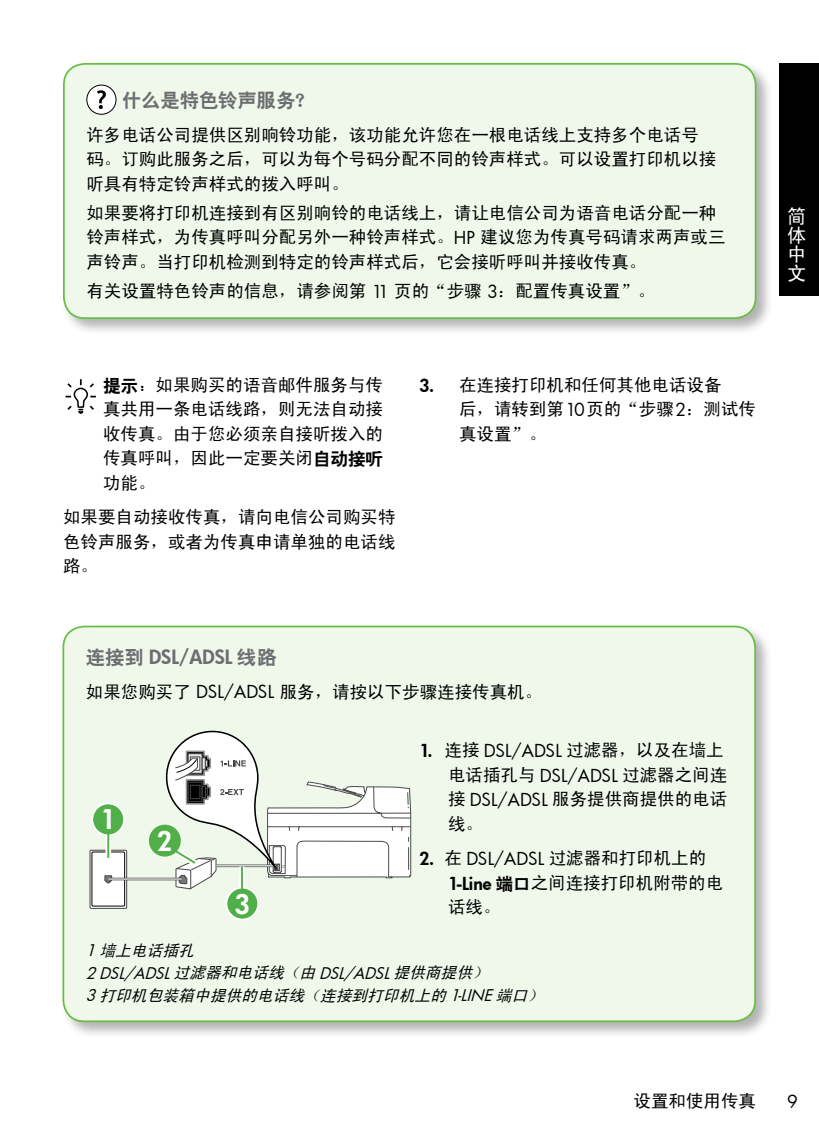
<style>
.page{position:relative;width:819px;height:1134px;background:#fff}
.page>*{position:absolute;margin:0;border:0;box-sizing:border-box;transform-origin:0 0}
.t1{font:26.25px "Futura Hv";color:#fff}
.t2{font:19.25px "Futura Hv";color:#6d6e71}
.t3{font:19.25px "Heiti CSEG";color:#6d6e71}
.t4{font:19.25px/19.2px "Sim Hei";color:#fff;text-align:justify}
.t5{font:17.5px/24.5px "Sim Hei";color:#000}
.t6{font:17.5px "Futura Bk";color:#000}
.t7{font:italic 15.75px "Sim Hei";color:#000}
.t8{font:italic 15.75px "Futura Bk";color:#000}
.s1{font-family:"Futura Bk"}
.s2{font-family:"Heiti CSEG"}
.s3{font-family:"Futura Hv"}
.s4{font-family:"Sim Hei"}
</style>
<div class="page">
<div style="left:779px;top:63px;width:40px;height:232px;background:#000"></div>
<div style="left:60px;top:623px;width:713px;height:416px;background:#000;opacity:.3"></div>
<div style="left:63px;top:627px;width:692px;height:394px;background:#f0f8ec;border-radius:21px"></div>
<div style="left:92px;top:852px;width:33px;height:54px;background:#fff"></div>
<div style="left:91px;top:852px;width:34px;height:55px;border:1px solid #000"></div>
<div style="left:90px;top:850px;width:37px;height:59px;border:1px solid #474749"></div>
<svg style="left:92px;top:803px;width:32px;height:32px"></svg>
<div style="left:91px;top:802px;width:34px;height:34px;border:2px solid #fff;border-radius:50%"></div>
<div style="left:226px;top:888px;width:32px;height:32px;background:#50af48;border-radius:50%"></div>
<div style="left:225px;top:887px;width:34px;height:33px;border:2px solid #fff;border-radius:50%"></div>
<hr style="left:241px;top:867px;width:2px;height:25px;background:#50af48">
<svg style="left:103px;top:731px;width:308px;height:158px"></svg>
<div style="left:63px;top:626px;width:693px;height:396px;border:2px solid #68bd45;border-radius:21px"></div>
<div style="left:61px;top:61px;width:712px;height:275px;background:#000;opacity:.3"></div>
<div style="left:64px;top:64px;width:692px;height:254px;background:#f0f8ec;border-radius:21px"></div>
<div style="left:87px;top:85px;width:29px;height:29px;background:#fff;border-radius:50%"></div>
<div style="left:86px;top:85px;width:31px;height:30px;border:1px solid #000;border-radius:50%"></div>
<svg style="left:97px;top:90px;width:9px;height:19px"></svg>
<div style="left:63px;top:63px;width:693px;height:256px;border:2px solid #68bd45;border-radius:21px"></div>
<svg style="left:65px;top:379px;width:31px;height:35px"></svg>
<p class="t3" style="left:122px;top:91px;width:194px">什么是特色铃声服务？</p>
<p class="t5" style="left:86px;top:122px;width:631px">许多电话公司提供区别响铃功能，该功能允许您在一根电话线上支持多个电话号码。订购此服务之后，可以为每个号码分配不同的铃声样式。可以设置打印机以接听具有特定铃声样式的拨入呼叫。</p>
<p class="t5" style="left:86px;top:200px;width:641px">如果要将打印机连接到有区别响铃的电话线上，请让电信公司为语音电话分配一种铃声样式，为传真呼叫分配另外一种铃声样式。<span class="s1">HP</span> 建议您为传真号码请求两声或三声铃声。当打印机检测到特定的铃声样式后，它会接听呼叫并接收传真。</p>
<p class="t5" style="left:86px;top:279px;width:571px">有关设置特色铃声的信息，请参阅第 <span class="s1">11</span> 页的“步骤 <span class="s1">3</span>：配置传真设置”。</p>
<p class="t5" style="left:103px;top:372px;width:281px;text-align:justify"><span class="s2">提示：</span>如果购买的语音邮件服务与传真共用一条电话线路，则无法自动接收传真。由于您必须亲自接听拨入的传真呼叫，因此一定要关闭<span class="s2">自动接听</span>功能。</p>
<p class="t5" style="left:63px;top:505px;width:334px;text-align:justify">如果要自动接收传真，请向电信公司购买特色铃声服务，或者为传真申请单独的电话线路。</p>
<p class="t5" style="left:459px;top:372px;width:298px;text-indent:-40px"><span class="s3">3.</span> 在连接打印机和任何其他电话设备<br>后，请转到第<span class="s1">10</span>页的“步骤<span class="s1">2</span>：测试传真设置”。</p>
<p class="t2" style="left:86px;top:644px;width:192px"><span class="s2">连接到</span> DSL/ADSL <span class="s2">线路</span></p>
<p class="t5" style="left:86px;top:679px;width:458px">如果您购买了 <span class="s1">DSL/ADSL</span> 服务，请按以下步骤连接传真机。</p>
<h1 class="t1" style="left:101px;top:802px;width:17px">1</h1>
<h1 class="t1" style="left:157px;top:823px;width:17px">2</h1>
<h1 class="t1" style="left:235px;top:886px;width:17px">3</h1>
<p class="t5" style="left:448px;top:738px;width:281px;text-indent:-29px"><span class="s3">1.</span> 连接 <span class="s1">DSL/ADSL</span> 过滤器，以及在墙上电话插孔与 <span class="s1">DSL/ADSL</span> 过滤器之间连接 <span class="s1">DSL/ADSL</span> 服务提供商提供的电话线。</p>
<p class="t5" style="left:448px;top:846px;width:277px;text-indent:-29px"><span class="s3">2.</span> 在 <span class="s1">DSL/ADSL</span> 过滤器和打印机上的<br><span class="s3">1-Line</span> <span class="s2">端口</span>之间连接打印机附带的电话线。</p>
<p class="t7" style="left:86px;top:942px;width:114px"><span class="s1">1</span> 墙上电话插孔</p>
<p class="t8" style="left:86px;top:962px;width:408px">2 DSL/ADSL <span class="s4">过滤器和电话线（由</span> DSL/ADSL <span class="s4">提供商提供）</span></p>
<p class="t7" style="left:86px;top:987px;width:463px"><span class="s1">3</span> 打印机包装箱中提供的电话线（连接到打印机上的 <span class="s1">1-LINE</span> 端口）</p>
<p class="t4" style="left:787px;top:206px;width:21px">简体中文</p>
<p class="t5" style="left:634px;top:1088px;width:124px">设置和使用传真</p>
<p class="t6" style="left:787px;top:1089px;width:12px">9</p>
</div>
